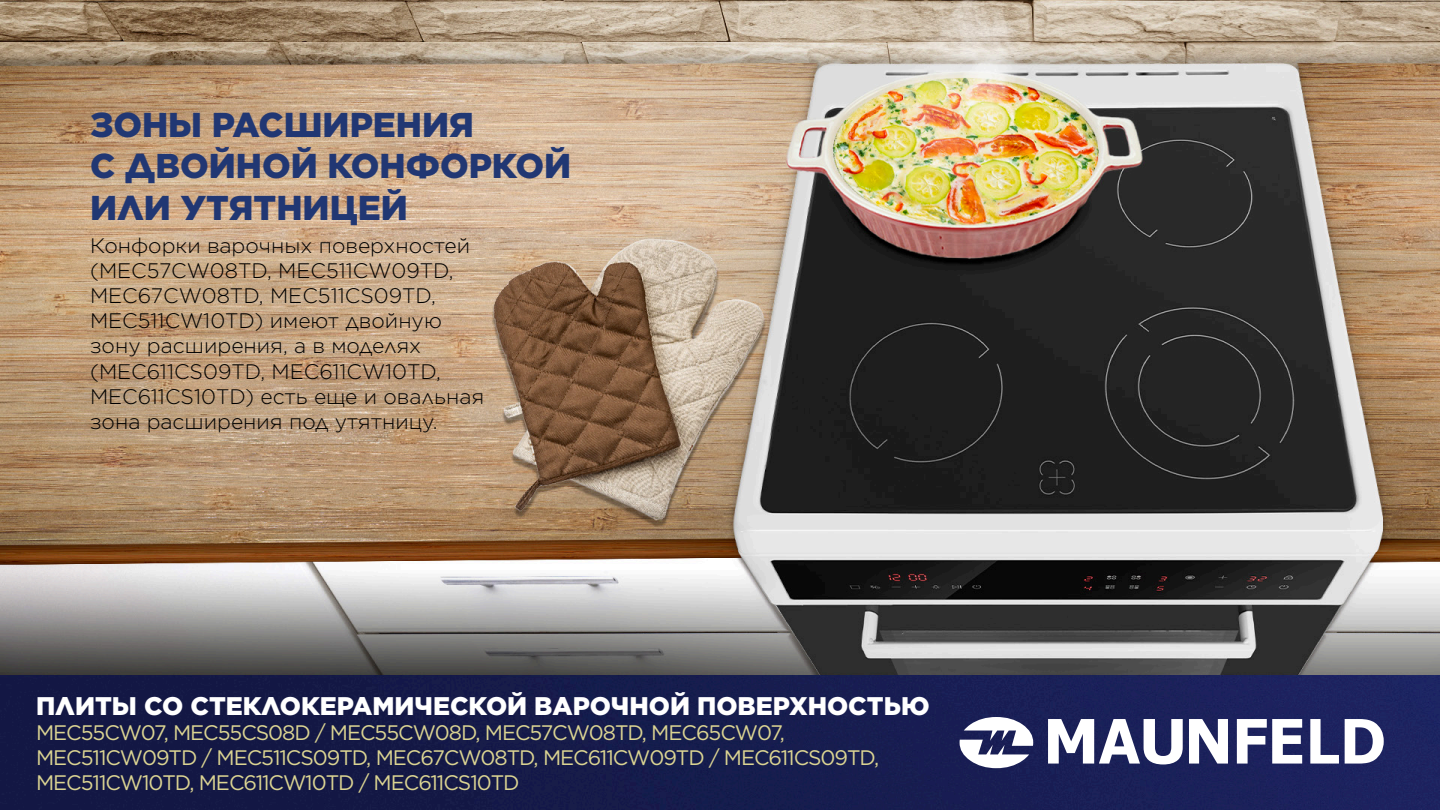
<style>
.page{position:relative;width:1440px;height:810px;background:#fff}
.page>*{position:absolute;margin:0;border:0;box-sizing:border-box;transform-origin:0 0}
.t1{font:900 34.5px/41.4px "Gotham";color:#213773}
.t2{font:900 25.5px "Gotham";color:#fff}
.t3{font:300 21px/25.2px "Gotham";color:#000}
.t4{font:21px/25.2px "Gotham";letter-spacing:-.05em;color:#dbd492}
</style>
<div class="page">
<img style="left:0;top:0;width:1440px;height:810px">
<svg style="left:960px;top:717px;width:424px;height:51px"></svg>
<p class="t1" style="left:90px;top:104px;width:483px">ЗОНЫ РАСШИРЕНИЯ<br>С ДВОЙНОЙ КОНФОРКОЙ<br>ИЛИ УТЯТНИЦЕЙ</p>
<p class="t3" style="left:90px;top:232px;width:396px">Конфорки варочных поверхностей (MEC57CW08TD, MEC511CW09TD,<br>MEC67CW08TD, MEC511CS09TD,<br>MEC511CW10TD) имеют двойную зону расширения, а в моделях (MEC611CS09TD, MEC611CW10TD,<br>MEC611CS10TD) есть еще и овальная зона расширения под утятницу.</p>
<p class="t2" style="left:36px;top:688px;width:895px">ПЛИТЫ СО СТЕКЛОКЕРАМИЧЕСКОЙ ВАРОЧНОЙ ПОВЕРХНОСТЬЮ</p>
<p class="t4" style="left:36px;top:720px;width:845px">MEC55CW07, MEC55CS08D / MEC55CW08D, MEC57CW08TD, MEC65CW07,<br>MEC511CW09TD / MEC511CS09TD, MEC67CW08TD, MEC611CW09TD / MEC611CS09TD,<br>MEC511CW10TD, MEC611CW10TD / MEC611CS10TD</p>
</div>
